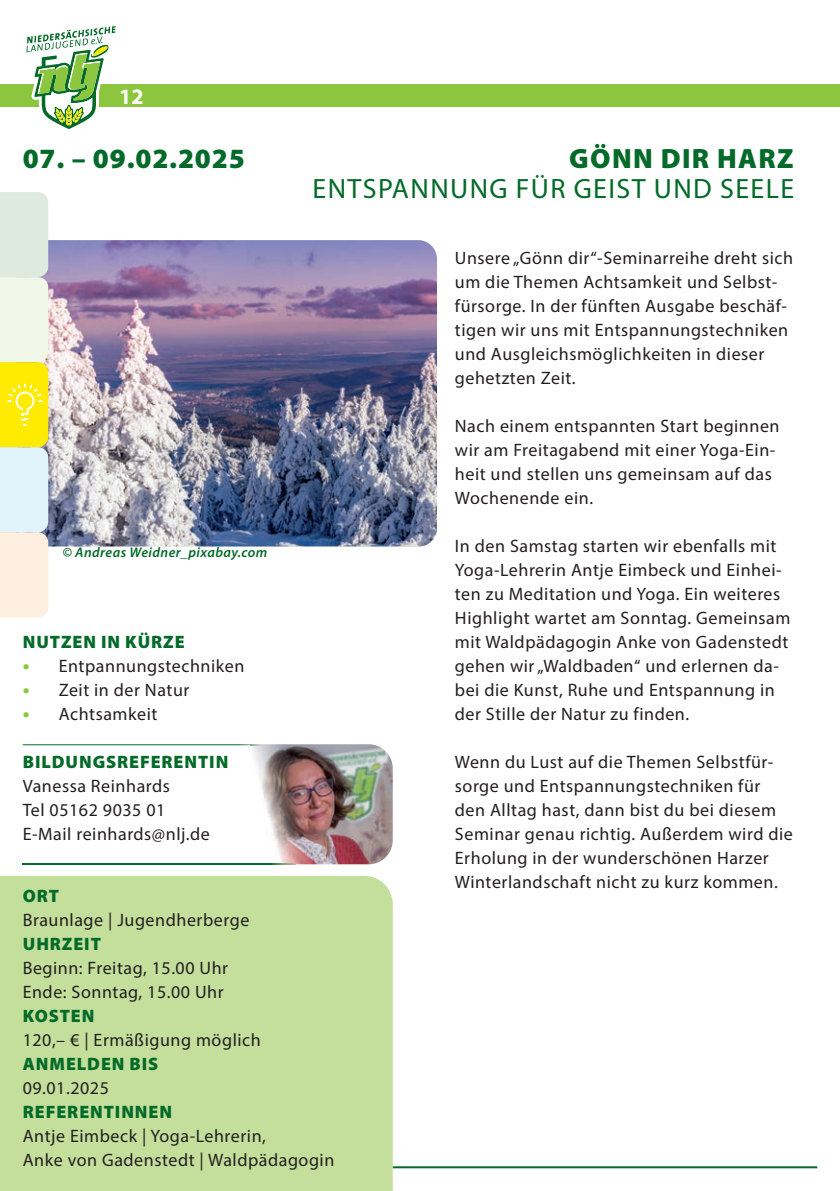
<style>
.page{position:relative;width:840px;height:1191px;background:#fff}
.page>*{position:absolute;margin:0;border:0;box-sizing:border-box;transform-origin:0 0}
.t1{font:28px "Myriad Pro";letter-spacing:.05em;color:#046a29}
.t2{font:900 28px "Myriad Pro";letter-spacing:.05em;color:#046a29}
.t3{font:700 22px "Myriad Pro";color:#fff}
.t4{font:18px/24px "Myriad Pro";letter-spacing:.03em;color:#231f20}
.t5{font:900 18px "Myriad Pro";letter-spacing:.05em;color:#046a29}
.t6{font:italic 600 14px "Myriad Pro";letter-spacing:.03em;color:#046a29}
.s1{font-weight:700;font-size:20px;color:#8bc63e}
</style>
<div class="page">
<img style="left:251px;top:744px;width:141px;height:120px">
<div style="left:0;top:84px;width:839px;height:23px;background:#8bc63e"></div>
<svg style="left:26px;top:26px;width:90px;height:104px"></svg>
<img style="left:48px;top:240px;width:389px;height:306px">
<hr style="left:392px;top:1166px;width:424px;height:2px;background:#046a29">
<div style="left:0;top:876px;width:392px;height:315px;background:#c4df9b"></div>
<hr style="left:23px;top:863px;width:228px;height:1px;background:#046a29">
<img style="left:251px;top:863px;width:44px;height:1px">
<svg style="left:23px;top:744px;width:238px;height:1px"></svg>
<svg style="left:0;top:192px;width:48px;height:425px;background:#eeeebc"></svg>
<p class="t3" style="left:119px;top:82px;width:26px">12</p>
<h1 class="t2" style="left:23px;top:140px;width:223px">07. – 09.02.2025</h1>
<h1 class="t2" style="left:569px;top:140px;width:226px">GÖNN DIR HARZ</h1>
<h1 class="t1" style="left:312px;top:171px;width:483px">ENTSPANNUNG FÜR GEIST UND SEELE</h1>
<p class="t6" style="left:62px;top:543px;width:206px">© Andreas Weidner_pixabay.com</p>
<p class="t5" style="left:23px;top:630px;width:163px">NUTZEN IN KÜRZE</p>
<p class="t4" style="left:23px;top:654px;width:223px"><span class="s1">•</span> Entpannungstechniken</p>
<p class="t4" style="left:23px;top:678px;width:168px"><span class="s1">•</span> Zeit in der Natur</p>
<p class="t4" style="left:23px;top:702px;width:136px"><span class="s1">•</span> Achtsamkeit</p>
<p class="t5" style="left:23px;top:750px;width:207px">BILDUNGSREFERENTIN</p>
<p class="t4" style="left:23px;top:774px;width:188px">Vanessa Reinhards<br>Tel 05162 9035 01<br>E-Mail reinhards@nlj.de</p>
<p class="t5" style="left:23px;top:883px;width:38px">ORT</p>
<p class="t4" style="left:23px;top:907px;width:228px">Braunlage | Jugendherberge</p>
<p class="t5" style="left:23px;top:931px;width:80px">UHRZEIT</p>
<p class="t4" style="left:23px;top:955px;width:207px">Beginn: Freitag, 15.00 Uhr<br>Ende: Sonntag, 15.00 Uhr</p>
<p class="t5" style="left:23px;top:1003px;width:73px">KOSTEN</p>
<p class="t4" style="left:23px;top:1027px;width:239px">120,– € | Ermäßigung möglich</p>
<p class="t5" style="left:23px;top:1051px;width:137px">ANMELDEN BIS</p>
<p class="t4" style="left:23px;top:1075px;width:88px">09.01.2025</p>
<p class="t5" style="left:23px;top:1099px;width:151px">REFERENTINNEN</p>
<p class="t4" style="left:23px;top:1123px;width:313px">Antje Eimbeck | Yoga-Lehrerin,<br>Anke von Gadenstedt | Waldpädagogin</p>
<p class="t4" style="left:454px;top:246px;width:339px">Unsere „Gönn dir“-Seminarreihe dreht sich um die Themen Achtsamkeit und Selbst&shy;fürsorge. In der fünften Ausgabe beschäf&shy;tigen wir uns mit Entspannungstechniken und Ausgleichsmöglichkeiten in dieser gehetzten Zeit.</p>
<p class="t4" style="left:454px;top:414px;width:326px">Nach einem entspannten Start beginnen wir am Freitagabend mit einer Yoga-Ein&shy;heit und stellen uns gemeinsam auf das Wochenende ein.</p>
<p class="t4" style="left:454px;top:534px;width:337px">In den Samstag starten wir ebenfalls mit Yoga-Lehrerin Antje Eimbeck und Einhei&shy;ten zu Meditation und Yoga. Ein weiteres Highlight wartet am Sonntag. Gemeinsam mit Waldpädagogin Anke von Gadenstedt gehen wir „Waldbaden“ und erlernen da&shy;bei die Kunst, Ruhe und Entspannung in der Stille der Natur zu finden.</p>
<p class="t4" style="left:454px;top:750px;width:339px">Wenn du Lust auf die Themen Selbstfür&shy;sorge und Entspannungstechniken für den Alltag hast, dann bist du bei diesem Seminar genau richtig. Außerdem wird die Erholung in der wunderschönen Harzer Winterlandschaft nicht zu kurz kommen.</p>
</div>
